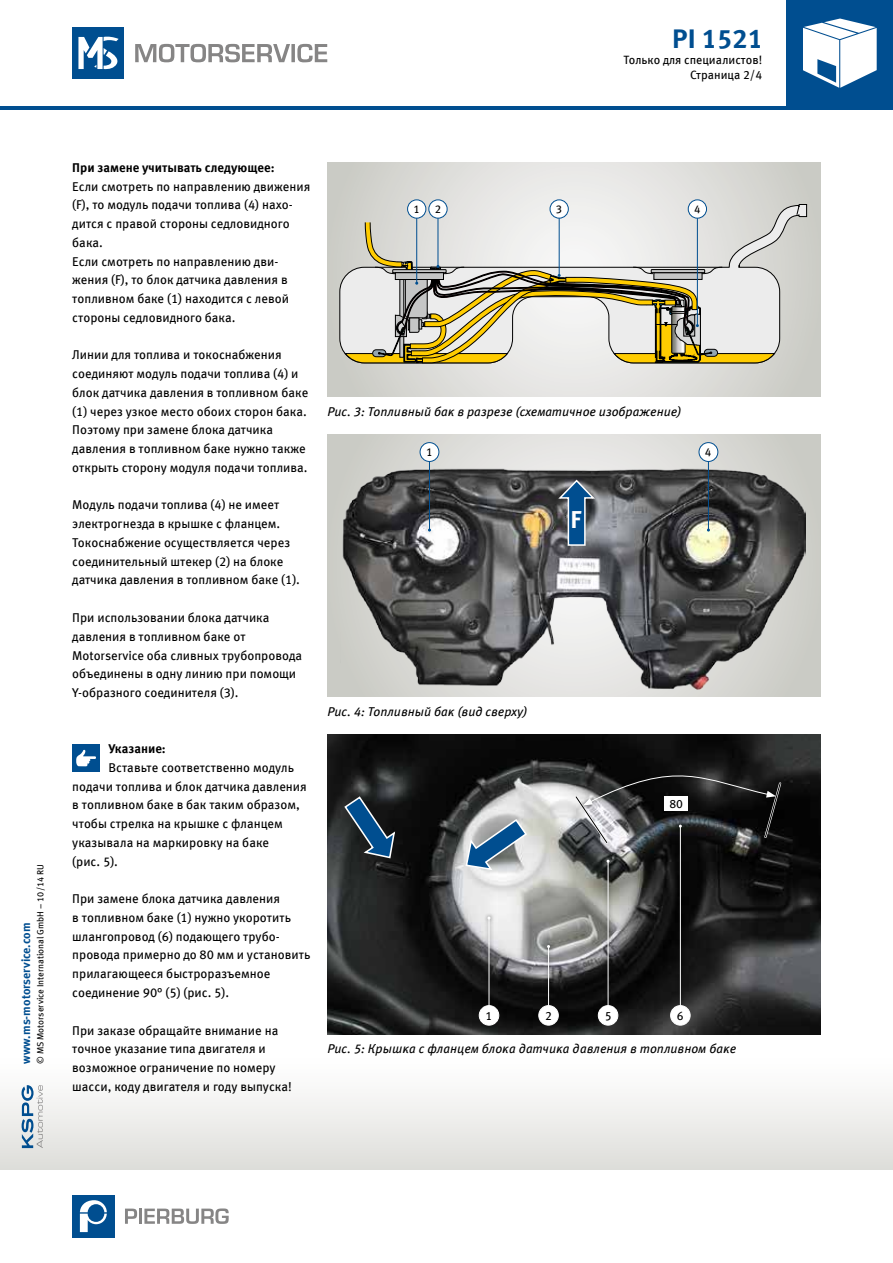
<style>
.page{position:relative;width:893px;height:1263px;background:#fff}
.page>*{position:absolute;margin:0;border:0;box-sizing:border-box;transform-origin:0 0}
.t1{font:700 27px "Meta OFC";color:#004e90}
.t2{font:700 24.6px "Meta OFC";color:#fff}
.t3{font:12.75px/18.8px "Meta OFC";color:#000}
.t4{font:italic 12.75px "Meta OFC";color:#000}
.t5{font:700 12.75px "Meta OFC";color:#000}
.t6{font:12px/15px "Meta OFC";color:#000;text-align:right}
.t7{font:700 12px "Meta OFC";color:#004e90}
.t8{font:11.55px "Meta OFC";color:#000}
.t9{font:11.25px "Meta OFC";color:#000}
.t10{font:9px "Meta OFC";color:#000}
</style>
<div class="page">
<svg style="left:135px;top:44px;width:192px;height:19px"></svg>
<div style="left:72px;top:28px;width:51px;height:51px;background:#004e90"></div>
<svg style="left:78px;top:36px;width:41px;height:33px"></svg>
<div style="left:0;top:1054px;width:893px;height:115px;background:linear-gradient(to bottom,#fff,#dededb)"></div>
<svg style="left:22px;top:1085px;width:21px;height:63px"></svg>
<div style="left:787px;top:0;width:106px;height:106px;background:#004e90"></div>
<svg style="left:803px;top:19px;width:74px;height:69px"></svg>
<svg style="left:327px;top:434px;width:494px;height:263px;background:#d5d5d0"></svg>
<img style="left:340px;top:462px;width:465px;height:229px">
<hr style="left:429px;top:462px;width:1px;height:68px;background:#004e90">
<hr style="left:708px;top:460px;width:1px;height:70px;background:#004e90">
<div style="left:420px;top:443px;width:19px;height:18px;background:#fff;border-radius:50%"></div>
<div style="left:420px;top:442px;width:19px;height:20px;border:1px solid #004e90;border-radius:50%"></div>
<div style="left:699px;top:443px;width:19px;height:18px;background:#fff;border-radius:50%"></div>
<div style="left:699px;top:442px;width:19px;height:20px;border:1px solid #004e90;border-radius:50%"></div>
<svg style="left:557px;top:478px;width:38px;height:68px;background:#4c6982"></svg>
<svg style="left:327px;top:163px;width:494px;height:234px;background:#dadad7"></svg>
<svg style="left:339px;top:204px;width:468px;height:160px;background:#d4d5d2"></svg>
<svg style="left:796px;top:205px;width:4px;height:11px"></svg>
<hr style="left:438px;top:208px;width:1px;height:58px;background:#004e90">
<hr style="left:416px;top:208px;width:1px;height:75px;background:#004e90">
<hr style="left:559px;top:208px;width:1px;height:67px;background:#004e90">
<hr style="left:697px;top:208px;width:1px;height:118px;background:#004e90">
<svg style="left:345px;top:222px;width:429px;height:141px;background:#cdc8b6"></svg>
<div style="left:429px;top:200px;width:18px;height:18px;background:#fff;border-radius:50%"></div>
<div style="left:428px;top:199px;width:19px;height:19px;border:1px solid #004e90;border-radius:50%"></div>
<div style="left:408px;top:200px;width:18px;height:18px;background:#fff;border-radius:50%"></div>
<div style="left:407px;top:199px;width:19px;height:19px;border:1px solid #004e90;border-radius:50%"></div>
<div style="left:550px;top:200px;width:18px;height:18px;background:#fff;border-radius:50%"></div>
<div style="left:550px;top:199px;width:19px;height:19px;border:1px solid #004e90;border-radius:50%"></div>
<div style="left:688px;top:200px;width:18px;height:18px;background:#fff;border-radius:50%"></div>
<div style="left:688px;top:199px;width:19px;height:19px;border:1px solid #004e90;border-radius:50%"></div>
<img style="left:327px;top:734px;width:494px;height:300px">
<svg style="left:465px;top:818px;width:63px;height:53px;background:#879fb3"></svg>
<svg style="left:343px;top:795px;width:53px;height:64px;background:#273f53"></svg>
<div style="left:483px;top:912px;width:12px;height:106px;background:#000;opacity:.75"></div>
<hr style="left:489px;top:918px;width:1px;height:96px;background:#fff">
<div style="left:543px;top:941px;width:11px;height:77px;background:#000;opacity:.75"></div>
<hr style="left:548px;top:946px;width:1px;height:68px;background:#fff">
<div style="left:602px;top:855px;width:12px;height:163px;background:#000;opacity:.75"></div>
<hr style="left:608px;top:861px;width:1px;height:153px;background:#fff">
<div style="left:675px;top:820px;width:11px;height:198px;background:#000;opacity:.75"></div>
<hr style="left:680px;top:826px;width:1px;height:188px;background:#fff">
<svg style="left:573px;top:758px;width:210px;height:88px;background:#393a3b"></svg>
<div style="left:479px;top:1005px;width:20px;height:20px;background:#fff;border-radius:50%"></div>
<div style="left:479px;top:1005px;width:20px;height:20px;border:1px solid #fff;border-radius:50%"></div>
<div style="left:539px;top:1005px;width:19px;height:20px;background:#fff;border-radius:50%"></div>
<div style="left:538px;top:1005px;width:21px;height:20px;border:1px solid #fff;border-radius:50%"></div>
<div style="left:598px;top:1005px;width:20px;height:20px;background:#fff;border-radius:50%"></div>
<div style="left:598px;top:1005px;width:20px;height:20px;border:1px solid #fff;border-radius:50%"></div>
<div style="left:671px;top:1005px;width:19px;height:20px;background:#fff;border-radius:50%"></div>
<div style="left:670px;top:1005px;width:20px;height:20px;border:1px solid #fff;border-radius:50%"></div>
<div style="left:72px;top:1195px;width:43px;height:42px;background:#004e90"></div>
<svg style="left:80px;top:1200px;width:27px;height:32px"></svg>
<svg style="left:125px;top:1208px;width:12px;height:16px"></svg>
<hr style="left:139px;top:1208px;width:3px;height:16px;background:#868585">
<svg style="left:144px;top:1208px;width:85px;height:16px"></svg>
<hr style="left:0;top:106px;width:893px;height:4px;background:#004e90">
<div style="left:72px;top:744px;width:28px;height:28px;background:#004e90"></div>
<svg style="left:76px;top:750px;width:20px;height:16px"></svg>
<h1 class="t1" style="left:672px;top:22px;width:93px">PI 1521</h1>
<p class="t6" style="left:624px;top:52px;width:140px">Только для специалистов!<br>Страница 2/4</p>
<p class="t10" style="left:35px;top:1064px;width:201px;rotate:-90deg">© MS Motorservice International GmbH – 10/14 RU</p>
<p class="t7" style="left:18px;top:1064px;width:143px;rotate:-90deg">www.ms-motorservice.com</p>
<p class="t5" style="left:72px;top:159px;width:204px">При замене учитывать следующее:</p>
<p class="t3" style="left:72px;top:177px;width:240px">Если смотреть по направлению движения (F), то модуль подачи топлива (4) нахо&shy;дится с правой стороны седловидного бака.<br>Если смотреть по направлению дви&shy;жения (F), то блок датчика давления в топливном баке (1) находится с левой стороны седловидного бака.</p>
<p class="t3" style="left:72px;top:346px;width:238px">Линии для топлива и токоснабжения соединяют модуль подачи топлива (4) и блок датчика давления в топливном баке (1) через узкое место обоих сторон бака.<br>Поэтому при замене блока датчика давления в топливном баке нужно также открыть сторону модуля подачи топлива.</p>
<p class="t3" style="left:72px;top:496px;width:229px">Модуль подачи топлива (4) не имеет электрогнезда в крышке с фланцем.<br>Токоснабжение осуществляется через соединительный штекер (2) на блоке датчика давления в топливном баке (1).</p>
<p class="t3" style="left:72px;top:608px;width:231px">При использовании блока датчика давления в топливном баке от Motorservice оба сливных трубопровода объединены в одну линию при помощи Y-образного соединителя (3).</p>
<p class="t5" style="left:108px;top:741px;width:59px">Указание:</p>
<p class="t3" style="left:72px;top:758px;width:236px;text-indent:36px">Вставьте соответственно модуль подачи топлива и блок датчика давления в топливном баке в бак таким образом, чтобы стрелка на крышке с фланцем указывала на маркировку на баке<br>(рис. 5).</p>
<p class="t3" style="left:72px;top:889px;width:240px">При замене блока датчика давления<br>в топливном баке (1) нужно укоротить шлангопровод (6) подающего трубо&shy;провода примерно до 80 мм и установить прилагающееся быстроразъемное соединение 90° (5) (рис. 5).</p>
<p class="t3" style="left:72px;top:1021px;width:221px">При заказе обращайте внимание на точное указание типа двигателя и возможное ограничение по номеру шасси, коду двигателя и году выпуска!</p>
<p class="t9" style="left:413px;top:202px;width:8px">1</p>
<p class="t9" style="left:435px;top:202px;width:8px">2</p>
<p class="t9" style="left:556px;top:202px;width:8px">3</p>
<p class="t9" style="left:694px;top:202px;width:8px">4</p>
<p class="t4" style="left:327px;top:403px;width:356px">Рис. 3: Топливный бак в разрезе (схематичное изображение)</p>
<p class="t8" style="left:426px;top:444px;width:8px">1</p>
<p class="t8" style="left:705px;top:444px;width:8px">4</p>
<h2 class="t2" style="left:571px;top:504px;width:12px">F</h2>
<p class="t4" style="left:327px;top:703px;width:201px">Рис. 4: Топливный бак (вид сверху)</p>
<p class="t6" style="left:669px;top:796px;width:15px">80</p>
<p class="t6" style="left:486px;top:1008px;width:8px">1</p>
<p class="t6" style="left:545px;top:1008px;width:8px">2</p>
<p class="t6" style="left:605px;top:1008px;width:8px">5</p>
<p class="t6" style="left:677px;top:1008px;width:8px">6</p>
<p class="t4" style="left:327px;top:1041px;width:410px">Рис. 5: Крышка с фланцем блока датчика давления в топливном баке</p>
</div>
